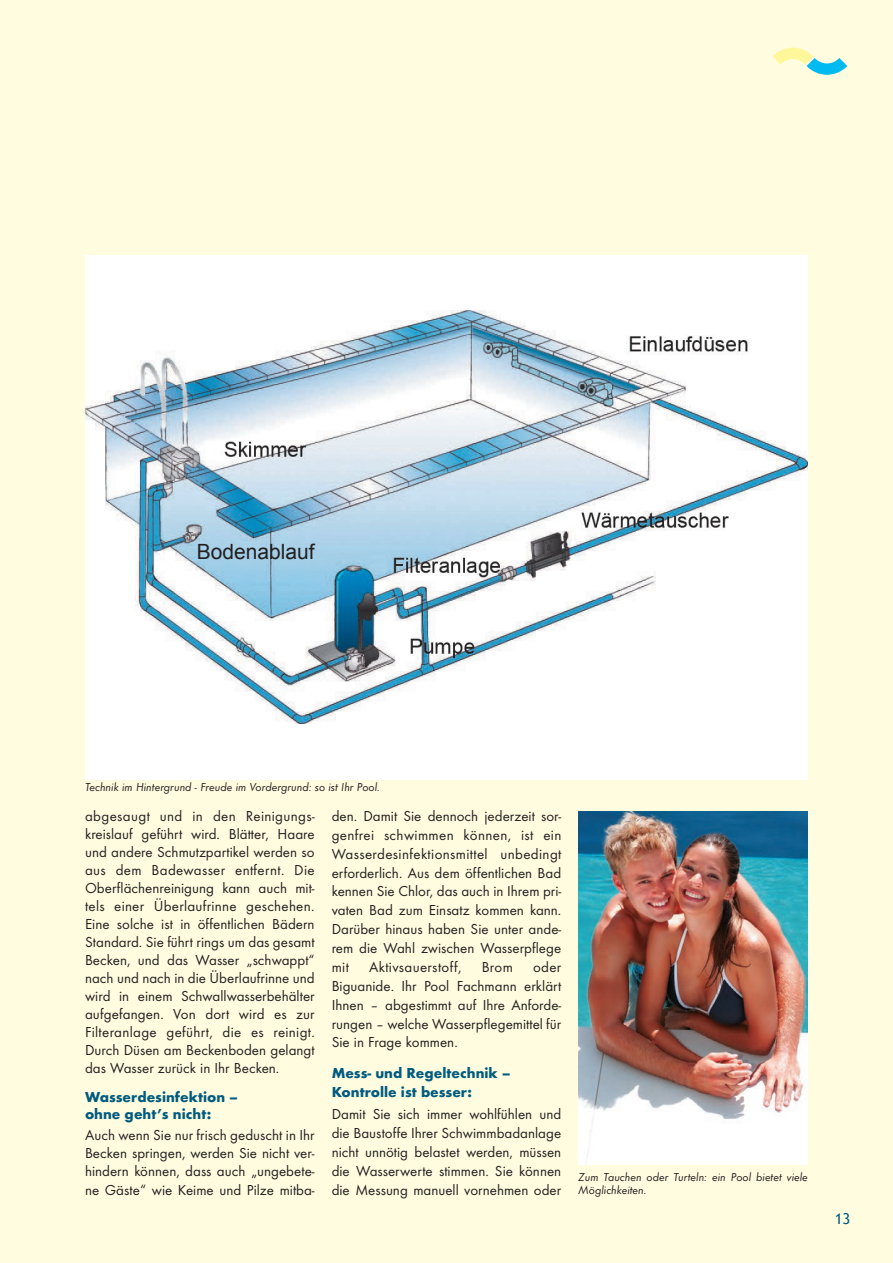
<style>
.page{position:relative;width:893px;height:1263px;background:#fffce0}
.page>*{position:absolute;margin:0;border:0;box-sizing:border-box;transform-origin:0 0}
.t1{font:21px "Arial";color:#231f20}
.t2{font:15px/18.9px "Futura T";color:#231f20;text-align:justify}
.t3{font:700 15px/16.6px "Futura T";color:#005b7f}
.t4{font:15px "Futura T";letter-spacing:.025em;color:#231f20}
.t5{font:15px "Trebuchet MS";color:#005b7f}
.t6{font:italic 12px/13.5px "Futura T";color:#231f20}
</style>
<div class="page">
<svg style="left:772px;top:48px;width:75px;height:27px"></svg>
<div style="left:85px;top:255px;width:723px;height:524px;background:#fff"></div>
<img style="left:85px;top:311px;width:723px;height:413px">
<img style="left:578px;top:811px;width:230px;height:353px">
<h1 class="t1" style="left:197px;top:538px;width:119px">Bodenablauf</h1>
<p class="t6" style="left:85px;top:780px;width:296px">Technik im Hintergrund - Freude im Vordergrund: so ist Ihr Pool.</p>
<p class="t2" style="left:85px;top:807px;width:231px;line-height:18px">abgesaugt und in den Reinigungs - kreislauf geführt wird. Blätter, Haare und andere Schmutzpartikel werden so aus dem Badewasser entfernt. Die Oberflächenreinigung kann auch mit&shy;tels einer Überlaufrinne geschehen.<br>Eine solche ist in öffentlichen Bädern Standard. Sie führt rings um das gesamt Becken, und das Wasser „schwappt“ nach und nach in die Überlaufrinne und wird in einem Schwallwasserbehälter aufgefangen. Von dort wird es zur Filteranlage geführt, die es reinigt.<br>Durch Düsen am Beckenboden gelangt das Wasser zurück in Ihr Becken.</p>
<p class="t3" style="left:85px;top:1089px;width:155px">Wasserdesinfektion – ohne geht’s nicht:</p>
<p class="t2" style="left:85px;top:1126px;width:231px;line-height:18.1px">Auch wenn Sie nur frisch geduscht in Ihr Becken springen, werden Sie nicht ver&shy;hindern können, dass auch „ungebete&shy;ne Gäste“ wie Keime und Pilze mitba-</p>
<p class="t2" style="left:332px;top:806px;width:231px">den. Damit Sie dennoch jederzeit sor&shy;genfrei schwimmen können, ist ein Wasserdesinfektionsmittel unbedingt erforderlich. Aus dem öffentlichen Bad kennen Sie Chlor, das auch in Ihrem pri&shy;vaten Bad zum Einsatz kommen kann.<br>Darüber hinaus haben Sie unter ande&shy;rem die Wahl zwischen Wasserpflege mit</p>
<p class="t4" style="left:369px;top:958px;width:94px">Aktivsauerstoff,</p>
<p class="t2" style="left:482px;top:957px;width:33px">Brom</p>
<p class="t2" style="left:332px;top:957px;width:231px;text-indent:201px">oder Biguanide. Ihr Pool Fachmann erklärt Ihnen – abgestimmt auf Ihre Anforde - rungen – welche Wasserpflegemittel für Sie in Frage kommen.</p>
<p class="t3" style="left:332px;top:1064px;width:181px;line-height:18.9px">Mess- und Regeltechnik –<br>Kontrolle ist besser:</p>
<p class="t2" style="left:332px;top:1104px;width:231px">Damit Sie sich immer wohlfühlen und die Baustoffe Ihrer Schwimmbadanlage nicht unnötig belastet werden, müssen die Wasserwerte stimmen. Sie können die Messung manuell vornehmen oder</p>
<p class="t6" style="left:578px;top:1170px;width:231px">Zum Tauchen oder Turteln: ein Pool bietet viele<br>Möglichkeiten.</p>
<p class="t5" style="left:835px;top:1210px;width:17px">13</p>
</div>
